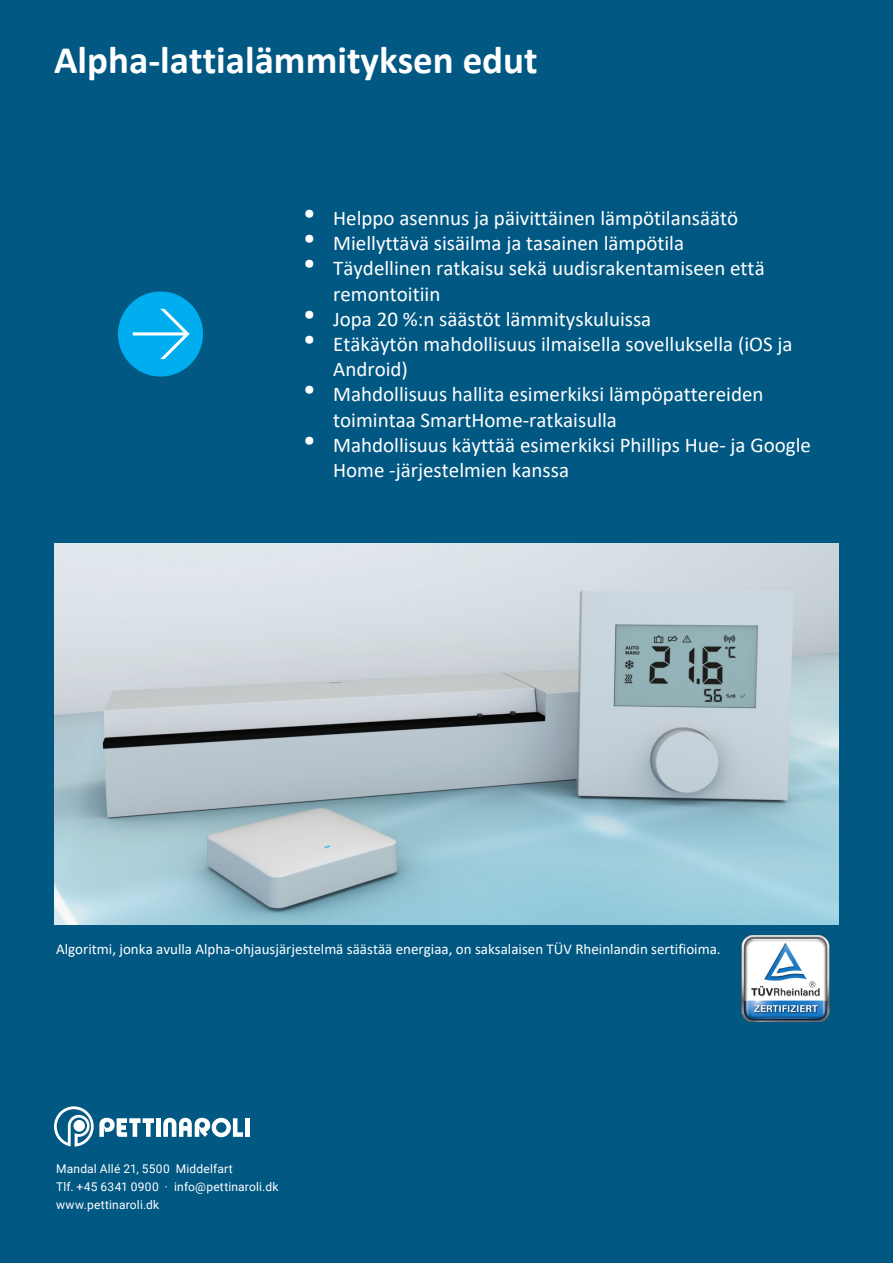
<style>
.page{position:relative;width:893px;height:1263px;background:#005883}
.page>*{position:absolute;margin:0;border:0;box-sizing:border-box;transform-origin:0 0}
.t1{font:700 39px "Calibri";color:#fff}
.t2{font:21px/25.2px "Calibri";color:#fff}
.Bulletlist{font:15px "Calibri";color:#fff}
.Note{font:12px "Roboto";letter-spacing:.015em;color:#fff}
.s1{font-family:"Roboto";font-weight:900;font-size:31.5px}
</style>
<div class="page">
<svg style="left:118px;top:291px;width:85px;height:86px"></svg>
<div style="left:245px;top:1118px;width:5px;height:19px;background:#fff"></div>
<svg style="left:163px;top:1118px;width:80px;height:19px"></svg>
<div style="left:156px;top:1118px;width:5px;height:19px;background:#fff"></div>
<svg style="left:54px;top:1106px;width:100px;height:40px"></svg>
<img style="left:54px;top:543px;width:785px;height:382px">
<img style="left:741px;top:936px;width:89px;height:85px">
<h2 class="t1" style="left:54px;top:32px;width:485px">Alpha-lattialämmityksen edut</h2>
<p class="t2" style="left:303px;top:205px;width:436px"><span class="s1">•</span> Helppo asennus ja päivittäinen lämpötilansäätö</p>
<p class="t2" style="left:303px;top:230px;width:382px"><span class="s1">•</span> Miellyttävä sisäilma ja tasainen lämpötila</p>
<p class="t2" style="left:333px;top:255px;width:433px;text-indent:-30px"><span class="s1">•</span> Täydellinen ratkaisu sekä uudisrakentamiseen että remontoitiin</p>
<p class="t2" style="left:303px;top:306px;width:349px"><span class="s1">•</span> Jopa 20 %:n säästöt lämmityskuluissa</p>
<p class="t2" style="left:333px;top:331px;width:461px;text-indent:-30px"><span class="s1">•</span> Etäkäytön mahdollisuus ilmaisella sovelluksella (iOS ja<br>Android)</p>
<p class="t2" style="left:333px;top:381px;width:432px;text-indent:-30px"><span class="s1">•</span> Mahdollisuus hallita esimerkiksi lämpöpattereiden toimintaa SmartHome-ratkaisulla</p>
<p class="t2" style="left:333px;top:432px;width:479px;text-indent:-30px"><span class="s1">•</span> Mahdollisuus käyttää esimerkiksi Phillips Hue- ja Google<br>Home -järjestelmien kanssa</p>
<p class="Bulletlist" style="left:56px;top:938px;width:666px">Algoritmi, jonka avulla Alpha-ohjausjärjestelmä säästää energiaa, on saksalaisen TÜV Rheinlandin sertifioima.</p>
<p class="Note" style="left:56px;top:1160px;width:178px">Mandal Allé 21, 5500 Middelfart</p>
<p class="Note" style="left:56px;top:1178px;width:224px">Tlf. +45 6341 0900 · info@pettinaroli.dk</p>
<p class="Note" style="left:56px;top:1196px;width:105px">www.pettinaroli.dk</p>
</div>
